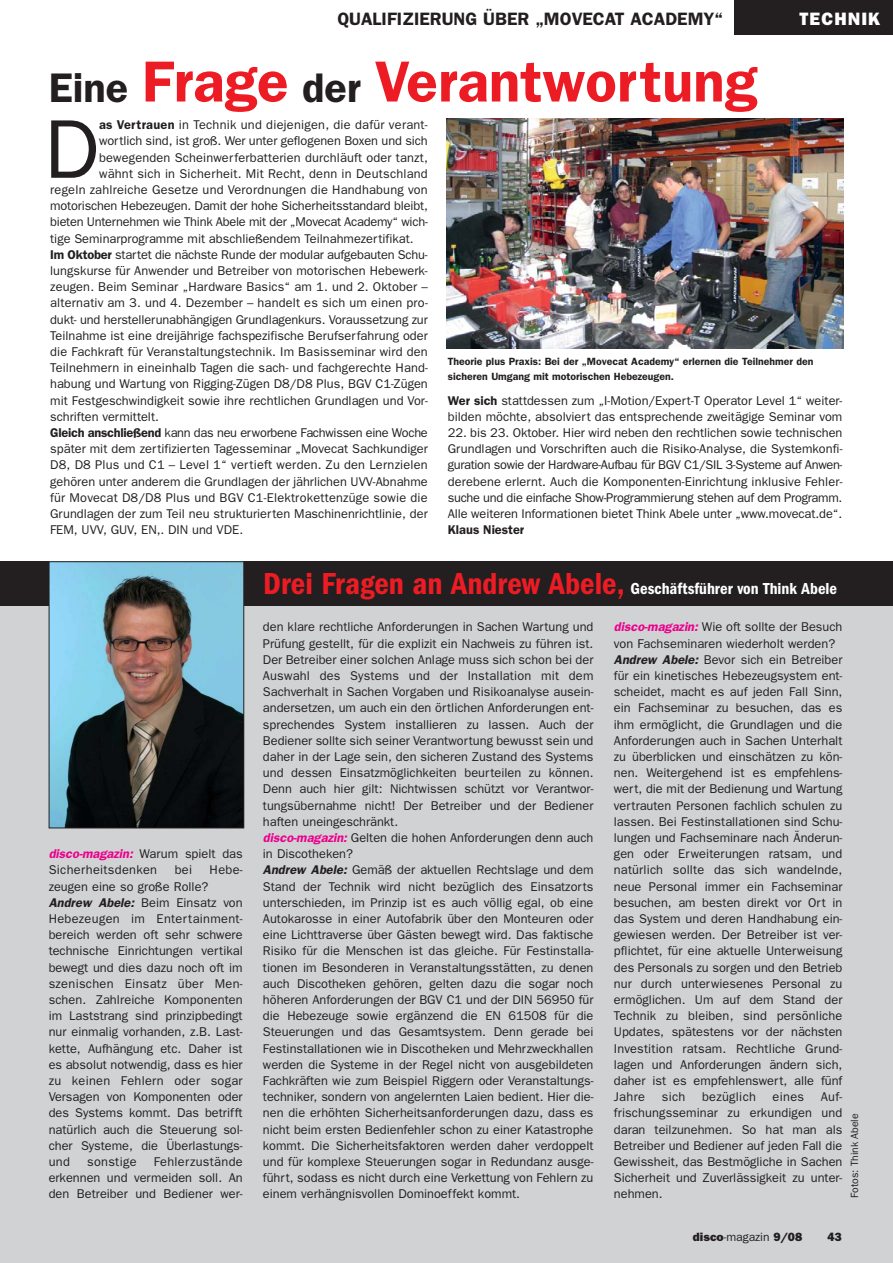
<style>
.page{position:relative;width:893px;height:1263px;background:#fff}
.page>*{position:absolute;margin:0;border:0;box-sizing:border-box;transform-origin:0 0}
.t1{font:83.55px "Franklin Gothic";color:#231f20}
.t2{font:600 58.05px "Franklin Gothic";color:#ed1c24}
.t3{font:600 18px "Franklin Gothic";color:#231f20}
.t4{font:800 18px "Franklin Gothic";letter-spacing:.06em;color:#fff}
.t5{font:600 condensed 16.5px "Franklin Gothic";color:#fff}
.t6{font:12.75px/16.2px "Franklin Gothic";color:#231f20}
.t7{font:12.75px "Franklin Gothic";letter-spacing:-.02em;color:#231f20}
.t8{font:12.75px/16.2px "Franklin Gothic";letter-spacing:.025em;color:#231f20}
.t9{font:12.75px "Franklin Gothic";letter-spacing:.02em;color:#231f20}
.t10{font:600 12.75px "Franklin Gothic";color:#231f20}
.t11{font:800 12px "Franklin Gothic";color:#231f20}
.t12{font:600 10.5px/14.4px "Franklin Gothic";color:#231f20}
.t13{font:10.5px "Franklin Gothic";color:#231f20}
.s1{font-size:41.55px;color:#231f20}
.s2{font-weight:600}
.s3{font-weight:600;font-style:italic;color:#ec008c}
.s4{font-weight:600;font-style:italic}
.s5{font-size:31.5px;color:#ed1c24}
.s6{font-weight:400}
</style>
<div class="page">
<div style="left:0;top:561px;width:893px;height:702px;background:#d1d2d4"></div>
<div style="left:0;top:561px;width:893px;height:45px;background:#231f20"></div>
<div style="left:734px;top:0;width:159px;height:34px;background:#231f20"></div>
<img style="left:51px;top:563px;width:191px;height:263px">
<div style="left:49px;top:561px;width:195px;height:267px;border:1px solid #231f20"></div>
<img style="left:447px;top:119px;width:397px;height:230px">
<h3 class="t3" style="left:337px;top:13px;width:387px">QUALIFIZIERUNG ÜBER „MOVECAT ACADEMY“</h3>
<h3 class="t4" style="left:799px;top:13px;width:82px">TECHNIK</h3>
<h2 class="t2" style="left:49px;top:62px;width:710px"><span class="s1">Eine</span> Frage <span class="s1">der</span> Verantwortung</h2>
<h1 class="t1" style="left:44px;top:120px;width:57px">D</h1>
<p class="t9" style="left:99px;top:120px;width:330px"><span class="s2">as Vertrauen</span> in Technik und diejenigen, die dafür verant-</p>
<p class="t6" style="left:99px;top:134px;width:330px">wortlich sind, ist groß. Wer unter geflogenen Boxen und sich</p>
<p class="t6" style="left:99px;top:150px;width:330px">bewegenden Scheinwerferbatterien durchläuft oder tanzt,</p>
<p class="t6" style="left:99px;top:166px;width:330px">wähnt sich in Sicherheit. Mit Recht, denn in Deutschland</p>
<p class="t6" style="left:50px;top:183px;width:379px">regeln zahlreiche Gesetze und Verordnungen die Handhabung von</p>
<p class="t6" style="left:50px;top:199px;width:379px">motorischen Hebezeugen. Damit der hohe Sicherheitsstandard bleibt,</p>
<p class="t7" style="left:50px;top:218px;width:379px">bieten Unternehmen wie Think Abele mit der „Movecat Academy“ wich-</p>
<p class="t6" style="left:50px;top:231px;width:365px">tige Seminarprogramme mit abschließendem Teilnahmezertifikat.</p>
<p class="t6" style="left:50px;top:247px;width:379px"><span class="s2">Im Oktober</span> startet die nächste Runde der modular aufgebauten Schu-</p>
<p class="t6" style="left:50px;top:264px;width:379px">lungskurse für Anwender und Betreiber von motorischen Hebewerk-</p>
<p class="t6" style="left:50px;top:280px;width:379px">zeugen. Beim Seminar „Hardware Basics“ am 1. und 2. Oktober –</p>
<p class="t6" style="left:50px;top:296px;width:379px">alternativ am 3. und 4. Dezember – handelt es sich um einen pro-</p>
<p class="t6" style="left:50px;top:312px;width:379px">dukt- und herstellerunabhängigen Grundlagenkurs. Voraussetzung zur</p>
<p class="t6" style="left:50px;top:328px;width:379px">Teilnahme ist eine dreijährige fachspezifische Berufserfahrung oder</p>
<p class="t6" style="left:50px;top:345px;width:379px">die Fachkraft für Veranstaltungstechnik. Im Basisseminar wird den</p>
<p class="t6" style="left:50px;top:361px;width:379px">Teilnehmern in eineinhalb Tagen die sach- und fachgerechte Hand-</p>
<p class="t6" style="left:50px;top:377px;width:379px">habung und Wartung von Rigging-Zügen D8/D8 Plus, BGV C1-Zügen</p>
<p class="t6" style="left:50px;top:393px;width:379px">mit Festgeschwindigkeit sowie ihre rechtlichen Grundlagen und Vor-</p>
<p class="t6" style="left:50px;top:409px;width:110px">schriften vermittelt.</p>
<p class="t7" style="left:50px;top:428px;width:379px"><span class="s2">Gleich anschließend</span> kann das neu erworbene Fachwissen eine Woche</p>
<p class="t6" style="left:50px;top:442px;width:379px">später mit dem zertifizierten Tagesseminar „Movecat Sachkundiger</p>
<p class="t6" style="left:50px;top:458px;width:379px">D8, D8 Plus und C1 – Level 1“ vertieft werden. Zu den Lernzielen</p>
<p class="t6" style="left:50px;top:474px;width:379px">gehören unter anderem die Grundlagen der jährlichen UVV-Abnahme</p>
<p class="t6" style="left:50px;top:490px;width:379px">für Movecat D8/D8 Plus und BGV C1-Elektrokettenzüge sowie die</p>
<p class="t6" style="left:50px;top:507px;width:379px">Grundlagen der zum Teil neu strukturierten Maschinenrichtlinie, der</p>
<p class="t6" style="left:50px;top:523px;width:194px">FEM, UVV, GUV, EN,. DIN und VDE.</p>
<p class="t12" style="left:448px;top:355px;width:367px">Theorie plus Praxis: Bei der „Movecat Academy“ erlernen die Teilnehmer den sicheren Umgang mit motorischen Hebezeugen.</p>
<p class="t6" style="left:448px;top:393px;width:396px"><span class="s2">Wer sich</span> stattdessen zum „I-Motion/Expert-T Operator Level 1“ weiter&shy;bilden möchte, absolviert das entsprechende zweitägige Seminar vom</p>
<p class="t6" style="left:448px;top:426px;width:396px;text-align:justify">22. bis 23. Oktober. Hier wird neben den rechtlichen sowie technischen Grundlagen und Vorschriften auch die Risiko-Analyse, die Systemkonfi&shy;guration sowie der Hardware-Aufbau für BGV C1/SIL 3-Systeme auf Anwen&shy;derebene erlernt. Auch die Komponenten-Einrichtung inklusive Fehler&shy;suche und die einfache Show-Programmierung stehen auf dem Programm.<br>Alle weiteren Informationen bietet Think Abele unter „www.movecat.de“.</p>
<p class="t10" style="left:448px;top:525px;width:78px">Klaus Niester</p>
<p class="t8" style="left:49px;top:847px;width:196px"><span class="s3">disco-magazin:</span> Warum spielt das<br>Sicherheitsdenken</p>
<p class="t6" style="left:175px;top:863px;width:19px">bei</p>
<p class="t6" style="left:210px;top:863px;width:35px">Hebe-</p>
<p class="t6" style="left:49px;top:879px;width:196px">zeugen eine so große Rolle?<br><span class="s4">Andrew Abele:</span> Beim Einsatz von<br>Hebezeugen im Entertainment&shy;bereich werden oft sehr schwere technische Einrichtungen vertikal bewegt und dies dazu noch oft im szenischen Einsatz über Men&shy;schen. Zahlreiche Komponenten im Laststrang sind prinzipbedingt nur einmalig vorhanden, z.B. Last&shy;kette, Aufhängung etc. Daher ist es absolut notwendig, dass es hier zu keinen Fehlern oder sogar<br>Versagen von Komponenten oder des Systems kommt. Das betrifft natürlich auch die Steuerung sol&shy;cher Systeme, die Überlastungs&shy;und</p>
<p class="t6" style="left:49px;top:1155px;width:196px;text-align:justify;text-indent:105px">Fehlerzustände erkennen und vermeiden soll. An den Betreiber und Bediener wer-</p>
<p class="t8" style="left:87px;top:1155px;width:51px">sonstige</p>
<p class="t5" style="left:263px;top:583px;width:575px"><span class="s5">Drei Fragen an Andrew Abele,</span> Geschäftsführer von Think Abele</p>
<p class="t6" style="left:263px;top:620px;width:332px">den klare rechtliche Anforderungen in Sachen Wartung und Prüfung gestellt, für die explizit ein Nachweis zu führen ist.<br>Der Betreiber einer solchen Anlage muss sich schon bei der Auswahl des Systems und der Installation mit dem Sachverhalt in Sachen Vorgaben und Risikoanalyse ausein&shy;andersetzen, um auch ein den örtlichen Anforderungen ent&shy;sprechendes System installieren zu lassen. Auch der Bediener sollte sich seiner Verantwortung bewusst sein und daher in der Lage sein, den sicheren Zustand des Systems und dessen Einsatzmöglichkeiten beurteilen zu können.<br>Denn auch hier gilt: Nichtwissen schützt vor Verantwor&shy;tungsübernahme nicht! Der Betreiber und der Bediener haften uneingeschränkt.<br><span class="s3">disco-magazin:</span> Gelten die hohen Anforderungen denn auch in Discotheken?<br><span class="s4">Andrew Abele:</span> Gemäß der aktuellen Rechtslage und dem Stand der Technik wird nicht bezüglich des Einsatzorts unterschieden, im Prinzip ist es auch völlig egal, ob eine Autokarosse in einer Autofabrik über den Monteuren oder eine Lichttraverse über Gästen bewegt wird. Das faktische Risiko für die Menschen ist das gleiche. Für Festinstalla&shy;tionen im Besonderen in Veranstaltungsstätten, zu denen auch Discotheken gehören, gelten dazu die sogar noch höheren Anforderungen der BGV C1 und der DIN 56950 für die Hebezeuge sowie ergänzend die EN 61508 für die Steuerungen und das Gesamtsystem. Denn gerade bei Festinstallationen wie in Discotheken und Mehrzweckhallen werden die Systeme in der Regel nicht von ausgebildeten Fachkräften wie zum Beispiel Riggern oder Veranstaltungs&shy;techniker, sondern von angelernten Laien bedient. Hier die&shy;nen die erhöhten Sicherheitsanforderungen dazu, dass es nicht beim ersten Bedienfehler schon zu einer Katastrophe kommt. Die Sicherheitsfaktoren werden daher verdoppelt und für komplexe Steuerungen sogar in Redundanz ausge&shy;führt, sodass es nicht durch eine Verkettung von Fehlern zu einem verhängnisvollen Dominoeffekt kommt.</p>
<p class="t6" style="left:614px;top:620px;width:230px"><span class="s3">disco-magazin:</span> Wie oft sollte der Besuch von Fachseminaren wiederholt werden?<br><span class="s4">Andrew Abele:</span> Bevor sich ein Betreiber für ein kinetisches Hebezeugsystem ent&shy;scheidet, macht es auf jeden Fall Sinn, ein Fachseminar zu besuchen, das es ihm ermöglicht, die Grundlagen und die Anforderungen auch in Sachen Unterhalt zu überblicken und einschätzen zu kön&shy;nen. Weitergehend ist es empfehlens&shy;wert, die mit der Bedienung und Wartung vertrauten Personen fachlich schulen zu lassen. Bei Festinstallationen sind Schu&shy;lungen und Fachseminare nach Änderun&shy;gen oder Erweiterungen ratsam, und natürlich sollte das sich wandelnde, neue Personal immer ein Fachseminar besuchen, am besten direkt vor Ort in das System und deren Handhabung ein&shy;gewiesen werden. Der Betreiber ist ver&shy;pflichtet, für eine aktuelle Unterweisung des Personals zu sorgen und den Betrieb nur durch unterwiesenes Personal zu ermöglichen. Um auf dem Stand der Technik zu bleiben, sind persönliche Updates, spätestens vor der nächsten Investition ratsam. Rechtliche Grund&shy;lagen und Anforderungen ändern sich, daher ist es empfehlenswert, alle fünf Jahre</p>
<p class="t6" style="left:662px;top:1090px;width:25px">sich</p>
<p class="t8" style="left:702px;top:1090px;width:55px">bezüglich</p>
<p class="t6" style="left:773px;top:1090px;width:33px">eines</p>
<p class="t6" style="left:614px;top:1090px;width:230px;text-align:justify;text-indent:207px">Auf&shy;frischungsseminar zu erkundigen und daran teilzunehmen. So hat man als Betreiber und Bediener auf jeden Fall die Gewissheit, das Bestmögliche in Sachen Sicherheit und Zuverlässigkeit zu unter&shy;nehmen.</p>
<p class="t13" style="left:851px;top:1198px;width:86px;rotate:-90deg">Fotos: Think Abele</p>
<p class="t11" style="left:693px;top:1233px;width:111px">disco<span class="s6">-magazin</span> 9/08</p>
<p class="t11" style="left:827px;top:1233px;width:16px">43</p>
</div>
